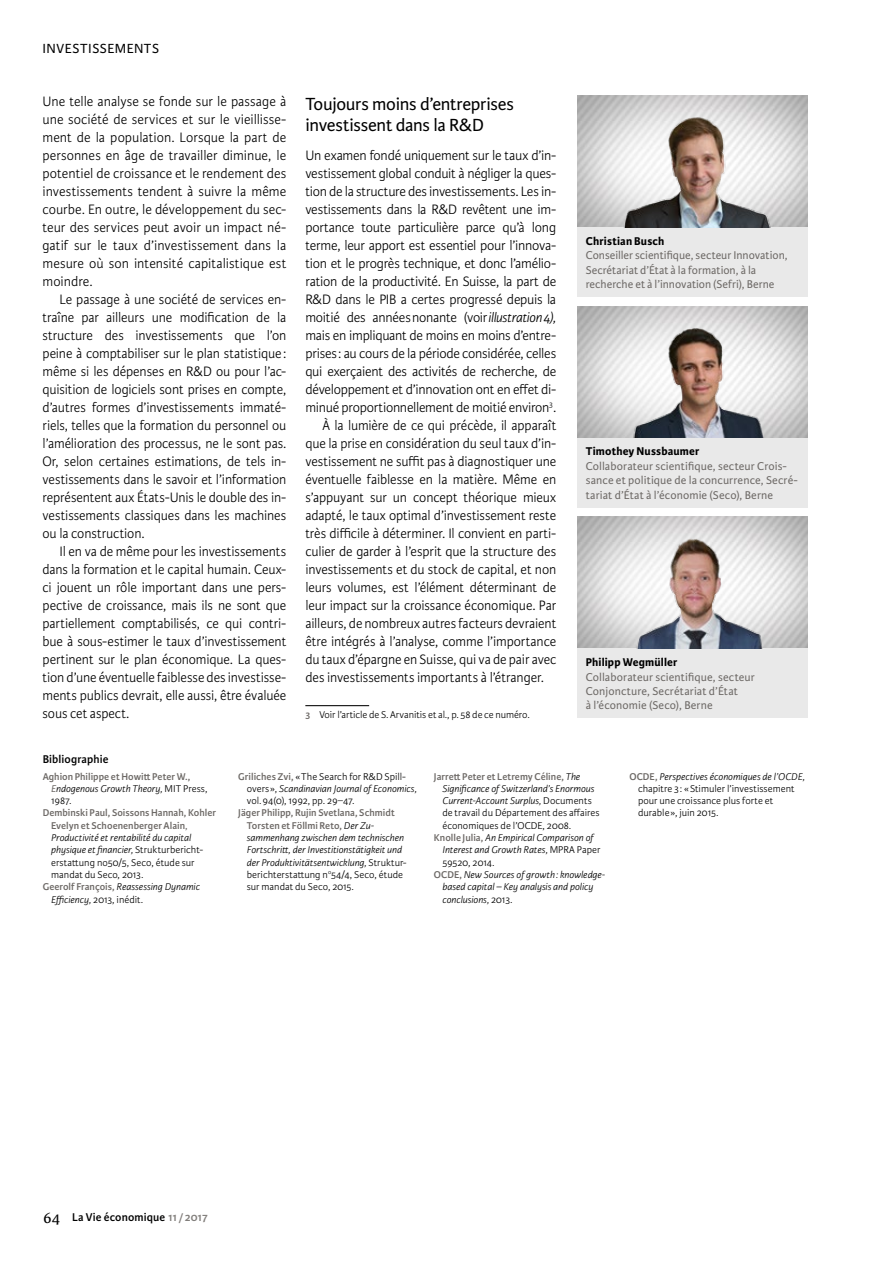
<style>
.page{position:relative;width:893px;height:1263px;background:#fff}
.page>*{position:absolute;margin:0;border:0;box-sizing:border-box;transform-origin:0 0}
.t1{font:18.75px/21px "Karmina Sans";letter-spacing:-.015em;color:#000}
.t2{font:300 14.55px/18px "Karmina Sans";letter-spacing:-.01em;color:#000;text-align:justify;scale:.96 1}
.t3{font:300 14.55px/18px "Karmina Sans";letter-spacing:-.01em;color:#000;text-align:justify}
.t4{font:14.1px "Karmina Sans";letter-spacing:.035em;color:#000}
.t5{font:12px/14.4px "Karmina Sans";letter-spacing:.01em;color:#6d6966}
.t6{font:700 12px "Karmina Sans";letter-spacing:.015em;color:#000}
.t7{font:600 12px "Karmina Sans";letter-spacing:.01em;color:#000}
.t8{font:italic 300 10.5px/12.3px "Karmina Sans";color:#000}
.t9{font:300 10.5px/12.3px "Karmina Sans";color:#000}
.t10{font:600 10.5px/12.3px "Karmina Sans";letter-spacing:.005em;color:#6d6966}
.s1{font-style:italic}
.s2{font-weight:600;color:#6d6966}
.s3{font-weight:400;font-style:italic}
.s4{font-weight:300;font-style:italic;color:#000}
.s5{font-weight:300;color:#000}
.s6{font-weight:400}
.s7{font-style:normal}
.s8{font-weight:600;font-style:normal;color:#6d6966}
.s9{font-family:"Karmina";font-weight:400;font-size:16.5px}
.s10{color:#817e7b}
</style>
<div class="page">
<img style="left:577px;top:306px;width:231px;height:132px">
<div style="left:577px;top:438px;width:231px;height:69px;background:#e9e9e9"></div>
<img style="left:583px;top:314px;width:223px;height:124px">
<div style="left:577px;top:649px;width:231px;height:69px;background:#e9e9e9"></div>
<img style="left:583px;top:525px;width:223px;height:124px">
<hr style="left:305px;top:705px;width:64px;height:1px;background:#000">
<img style="left:577px;top:95px;width:231px;height:132px">
<div style="left:577px;top:227px;width:231px;height:69px;background:#e9e9e9"></div>
<img style="left:583px;top:103px;width:223px;height:124px">
<p class="t4" style="left:43px;top:41px;width:118px">INVESTISSEMENTS</p>
<p class="t3" style="left:43px;top:93px;width:245px">Une telle analyse se fonde sur le passage à une société de services et sur le vieillisse&shy;ment de la population. Lorsque la part de personnes en âge de travailler diminue, le potentiel de croissance et le rendement des investissements tendent à suivre la même courbe. En outre, le développement du sec&shy;teur des services peut avoir un impact né&shy;gatif sur le taux d’investissement dans la mesure où son intensité capitalistique est moindre.</p>
<p class="t2" style="left:43px;top:291px;width:255px;text-indent:17px">Le passage à une société de services en&shy;traîne par ailleurs une modification de la structure des investissements que l’on peine à comptabiliser sur le plan statistique: même si les dépenses en R&amp;D ou pour l’ac&shy;quisition de logiciels sont prises en compte, d’autres formes d’investissements immaté&shy;riels, telles que la formation du personnel ou l’amélioration des processus, ne le sont pas.<br>Or, selon certaines estimations, de tels in&shy;vestissements dans le savoir et l’information représentent aux États-Unis le double des in&shy;vestissements classiques dans les machines ou la construction.</p>
<p class="t2" style="left:43px;top:543px;width:255px;text-indent:17px">Il en va de même pour les investissements dans la formation et le capital humain. Ceux&shy;ci jouent un rôle important dans une pers&shy;pective de croissance, mais ils ne sont que partiellement comptabilisés, ce qui contri&shy;bue à sous-estimer le taux d’investissement pertinent sur le plan économique. La ques&shy;tion d’une éventuelle faiblesse des investisse&shy;ments publics devrait, elle aussi, être évaluée sous cet aspect.</p>
<p class="t1" style="left:305px;top:94px;width:210px">Toujours moins d’entreprises investissent dans la R&amp;D</p>
<p class="t3" style="left:305px;top:147px;width:252px">Un examen fondé uniquement sur le taux d’in-</p>
<p class="t3" style="left:305px;top:165px;width:252px">vestissement global conduit à négliger la ques-</p>
<p class="t3" style="left:305px;top:183px;width:252px">tion de la structure des investissements. Les in-</p>
<p class="t3" style="left:305px;top:201px;width:252px">vestissements dans la R&amp;D revêtent une im-</p>
<p class="t3" style="left:305px;top:219px;width:252px">portance toute particulière parce qu’à long</p>
<p class="t3" style="left:305px;top:237px;width:252px">terme, leur apport est essentiel pour l’innova-</p>
<p class="t3" style="left:305px;top:255px;width:252px">tion et le progrès technique, et donc l’amélio-</p>
<p class="t3" style="left:305px;top:273px;width:252px">ration de la productivité. En Suisse, la part de</p>
<p class="t3" style="left:305px;top:291px;width:252px">R&amp;D dans le PIB a certes progressé depuis la</p>
<p class="t3" style="left:305px;top:309px;width:252px">moitié des annéesnonante (voir<span class="s1">illustration4),</span></p>
<p class="t3" style="left:305px;top:327px;width:252px">mais en impliquant de moins en moins d’entre-</p>
<p class="t3" style="left:305px;top:345px;width:252px">prises: au cours de la période considérée, celles</p>
<p class="t3" style="left:305px;top:363px;width:252px">qui exerçaient des activités de recherche, de</p>
<p class="t3" style="left:305px;top:381px;width:252px">développement et d’innovation ont en effet di-</p>
<p class="t3" style="left:305px;top:399px;width:252px">minué proportionnellement de moitié environ<sup>3</sup>.</p>
<p class="t2" style="left:322px;top:417px;width:245px">À la lumière de ce qui précède, il apparaît</p>
<p class="t2" style="left:305px;top:435px;width:263px">que la prise en considération du seul taux d’in-</p>
<p class="t2" style="left:305px;top:453px;width:263px">vestissement ne suffit pas à diagnostiquer une</p>
<p class="t2" style="left:305px;top:471px;width:263px">éventuelle faiblesse en la matière. Même en</p>
<p class="t2" style="left:305px;top:489px;width:263px">s’appuyant sur un concept théorique mieux</p>
<p class="t2" style="left:305px;top:507px;width:263px">adapté, le taux optimal d’investissement reste</p>
<p class="t2" style="left:305px;top:525px;width:263px">très difficile à déterminer. Il convient en parti-</p>
<p class="t2" style="left:305px;top:543px;width:263px">culier de garder à l’esprit que la structure des</p>
<p class="t2" style="left:305px;top:561px;width:263px">investissements et du stock de capital, et non</p>
<p class="t2" style="left:305px;top:579px;width:263px">leurs volumes, est l’élément déterminant de</p>
<p class="t2" style="left:305px;top:597px;width:263px">leur impact sur la croissance économique. Par</p>
<p class="t2" style="left:305px;top:615px;width:263px">ailleurs, de nombreux autres facteurs devraient</p>
<p class="t2" style="left:305px;top:633px;width:263px">être intégrés à l’analyse, comme l’importance</p>
<p class="t2" style="left:305px;top:651px;width:263px">du taux d’épargne en Suisse, qui va de pair avec</p>
<p class="t2" style="left:305px;top:669px;width:250px">des investissements importants à l’étranger.</p>
<p class="t9" style="left:305px;top:709px;width:226px"><span class="s2">3</span> Voir l’article de S. Arvanitis et al., p. 58 de ce numéro.</p>
<p class="t6" style="left:586px;top:234px;width:80px">Christian Busch</p>
<p class="t5" style="left:586px;top:248px;width:203px">Conseiller scientifique, secteur Innovation,<br>Secrétariat d’État à la formation, à la recherche et à l’innovation (Sefri), Berne</p>
<p class="t6" style="left:586px;top:445px;width:115px">Timothey Nussbaumer</p>
<p class="t5" style="left:586px;top:459px;width:214px">Collaborateur scientifique, secteur Crois&shy;sance et politique de la concurrence, Secré&shy;tariat d’État à l’économie (Seco), Berne</p>
<p class="t6" style="left:586px;top:655px;width:93px">Philipp Wegmüller</p>
<p class="t5" style="left:586px;top:670px;width:171px">Collaborateur scientifique, secteur<br>Conjoncture, Secrétariat d’État<br>à l’économie (Seco), Berne</p>
<p class="t7" style="left:43px;top:752px;width:67px">Bibliographie</p>
<p class="t10" style="left:51px;top:770px;width:158px;text-indent:-9px">Aghion Philippe et Howitt Peter W.,<br><span class="s3">E</span><span class="s4">ndogenous Growth Theory,</span> <span class="s5">MIT Press,<br>1987.</span></p>
<p class="t10" style="left:43px;top:807px;width:175px">Dembinski Paul, Soissons Hannah, Kohler</p>
<p class="t10" style="left:51px;top:819px;width:138px">Evelyn et Schoenenberger Alain<span class="s6">,</span></p>
<p class="t8" style="left:51px;top:832px;width:141px">Productivité et rentabilité du capital</p>
<p class="t8" style="left:51px;top:844px;width:153px">physique et financier, <span class="s7">Strukturbericht-</span></p>
<p class="t9" style="left:51px;top:856px;width:145px">erstattung no50/5, Seco, étude sur</p>
<p class="t9" style="left:51px;top:869px;width:94px">mandat du Seco, 2013.</p>
<p class="t8" style="left:43px;top:881px;width:159px"><span class="s8">Geerolf François,</span> Reassessing Dynamic</p>
<p class="t9" style="left:51px;top:893px;width:94px"><span class="s1">Efficiency,</span> 2013, inédit.</p>
<p class="t9" style="left:247px;top:770px;width:172px;text-indent:-9px"><span class="s2">Griliches Zvi,</span> «The Search for R&amp;D Spill&shy;overs», <span class="s1">Scandinavian Journal of Economics, </span>vol.94(0), 1992, pp. 29–47.</p>
<p class="t8" style="left:247px;top:807px;width:161px;text-indent:-8px"><span class="s8">Jäger Philipp, Rujin Svetlana, Schmidt Torsten et Föllmi Reto,</span> Der Zu&shy;sammenhang zwischen dem technischen Fortschritt, der Investitionstätigkeit und der Produktivitätsentwicklung, <span class="s7">Struktur&shy;berichterstattung n</span><sup>o</sup><span class="s7">54/4, Seco, étude sur mandat du Seco, 2015.</span></p>
<p class="t10" style="left:434px;top:770px;width:148px">Jarrett Peter et Letremy Céline, <span class="s4">The</span></p>
<p class="t8" style="left:442px;top:782px;width:154px">Significance of Switzerland’s Enormous</p>
<p class="t8" style="left:442px;top:795px;width:151px">Current-Account Surplus, <span class="s7">Documents</span></p>
<p class="t9" style="left:442px;top:807px;width:159px">de travail du Département des affaires</p>
<p class="t9" style="left:442px;top:819px;width:130px">économiques de l’OCDE, 2008.</p>
<p class="t8" style="left:434px;top:832px;width:161px"><span class="s8">Knolle Julia,</span> An Empirical Comparison of</p>
<p class="t8" style="left:442px;top:844px;width:159px">Interest and Growth Rates, <span class="s7">MPRA Paper</span></p>
<p class="t9" style="left:442px;top:856px;width:54px">59520, 2014.</p>
<p class="t8" style="left:434px;top:869px;width:173px"><span class="s8">OCDE,</span> New Sources of growth: knowledge-</p>
<p class="t8" style="left:442px;top:881px;width:152px">based capital – Key analysis and policy</p>
<p class="t8" style="left:442px;top:893px;width:72px">conclusions, <span class="s7">2013.</span></p>
<p class="t9" style="left:638px;top:770px;width:168px;text-indent:-9px"><span class="s2">OCDE,</span> <span class="s1">Perspectives économiques de l’OCDE, </span>chapitre 3: «Stimuler l’investissement pour une croissance plus forte et durable», juin 2015.</p>
<p class="t7" style="left:43px;top:1210px;width:166px"><span class="s9">64</span> La Vie économique <span class="s10">11/2017</span></p>
</div>
